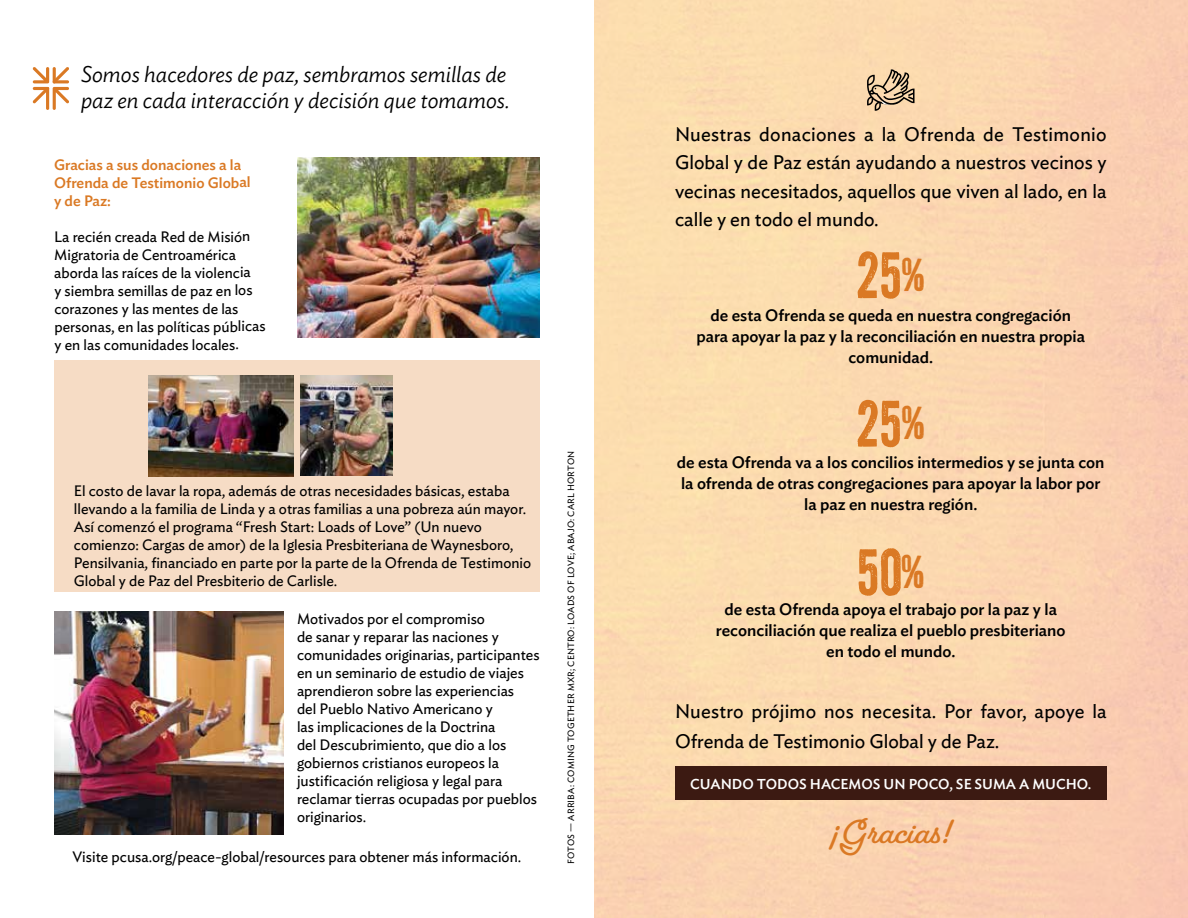
<style>
.page{position:relative;width:1188px;height:918px;background:#fff}
.page>*{position:absolute;margin:0;border:0;box-sizing:border-box;transform-origin:0 0}
.t1{font:63px "PF Fuel Grime";color:#da7924}
.t2{font:700 30px "Fairwater Script";color:#da7924}
.t3{font:italic 300 22.5px/25.5px "Ideal Sans";color:#000}
.t4{font:19.5px/28.5px "Ideal Sans";color:#000}
.t5{font:500 16.5px/21px "Ideal Sans";color:#000;text-align:center}
.t6{font:15px/18px "Ideal Sans";color:#000}
.t7{font:500 15px/18.1px "Ideal Sans";letter-spacing:-.005em;color:#da7924}
.t8{font:500 14.25px "Ideal Sans";color:#fff}
.t9{font:9px "Ideal Sans";letter-spacing:.015em;color:#000}
.s1{font-size:45px}
</style>
<div class="page">
<div style="left:54px;top:360px;width:486px;height:232px;background:#f6dcc5"></div>
<div style="left:675px;top:766px;width:432px;height:34px;background:#3c1a12"></div>
<svg style="left:33px;top:67px;width:36px;height:43px"></svg>
<img style="left:298px;top:158px;width:242px;height:179px">
<img style="left:54px;top:611px;width:229px;height:224px">
<svg style="left:867px;top:69px;width:48px;height:42px;background:#b79f80"></svg>
<img style="left:300px;top:375px;width:93px;height:101px">
<img style="left:149px;top:376px;width:145px;height:100px">
<h3 class="t3" style="left:81px;top:60px;width:430px">Somos hacedores de paz, sembramos semillas de paz en cada interacción y decisión que tomamos.</h3>
<p class="t7" style="left:54px;top:154px;width:198px">Gracias a sus donaciones a la<br>Ofrenda de Testimonio Global y de Paz:</p>
<p class="t6" style="left:54px;top:226px;width:213px">La recién creada Red de Misión<br>Migratoria de Centroamérica aborda las raíces de la violencia<br>y siembra semillas de paz en los corazones y las mentes de las personas, en las políticas públicas y en las comunidades locales.</p>
<p class="t6" style="left:74px;top:480px;width:459px">El costo de lavar la ropa, además de otras necesidades básicas, estaba llevando a la familia de Linda y a otras familias a una pobreza aún mayor.<br>Así comenzó el programa “Fresh Start: Loads of Love” (Un nuevo comienzo: Cargas de amor) de la Iglesia Presbiteriana de Waynesboro, Pensilvania, financiado en parte por la parte de la Ofrenda de Testimonio Global y de Paz del Presbiterio de Carlisle.</p>
<p class="t6" style="left:297px;top:608px;width:244px">Motivados por el compromiso<br>de sanar y reparar las naciones y comunidades originarias, participantes en un seminario de estudio de viajes aprendieron sobre las experiencias<br>del Pueblo Nativo Americano y<br>las implicaciones de la Doctrina<br>del Descubrimiento, que dio a los gobiernos cristianos europeos la justificación religiosa y legal para reclamar tierras ocupadas por pueblos originarios.</p>
<p class="t6" style="left:73px;top:847px;width:450px">Visite pcusa.org/peace-global/resources para obtener más información.</p>
<p class="t9" style="left:564px;top:864px;width:415px;rotate:-90deg">FOTOS — ARRIBA: COMING TOGETHER MXR; CENTRO: LOADS OF LOVE; ABAJO: CARL HORTON</p>
<h3 class="t4" style="left:675px;top:118px;width:433px;text-align:justify">Nuestras donaciones a la Ofrenda de Testimonio Global y de Paz están ayudando a nuestros vecinos y vecinas necesitados, aquellos que viven al lado, en la calle y en todo el mundo.</h3>
<h1 class="t1" style="left:855px;top:239px;width:73px">25<span class="s1">%</span></h1>
<p class="t5" style="left:696px;top:303px;width:390px">de esta Ofrenda se queda en nuestra congregación para apoyar la paz y la reconciliación en nuestra propia comunidad.</p>
<h1 class="t1" style="left:855px;top:387px;width:73px">25<span class="s1">%</span></h1>
<p class="t5" style="left:677px;top:450px;width:429px">de esta Ofrenda va a los concilios intermedios y se junta con la ofrenda de otras congregaciones para apoyar la labor por la paz en nuestra región.</p>
<h1 class="t1" style="left:855px;top:536px;width:73px">50<span class="s1">%</span></h1>
<p class="t5" style="left:716px;top:597px;width:351px">de esta Ofrenda apoya el trabajo por la paz y la reconciliación que realiza el pueblo presbiteriano en todo el mundo.</p>
<h3 class="t4" style="left:675px;top:694px;width:433px;line-height:30px">Nuestro prójimo nos necesita. Por favor, apoye la<br>Ofrenda de Testimonio Global y de Paz.</h3>
<p class="t8" style="left:690px;top:773px;width:403px">CUANDO TODOS HACEMOS UN POCO, SE SUMA A MUCHO.</p>
<h2 class="t2" style="left:830px;top:815px;width:123px">¡Gracias!</h2>
</div>
